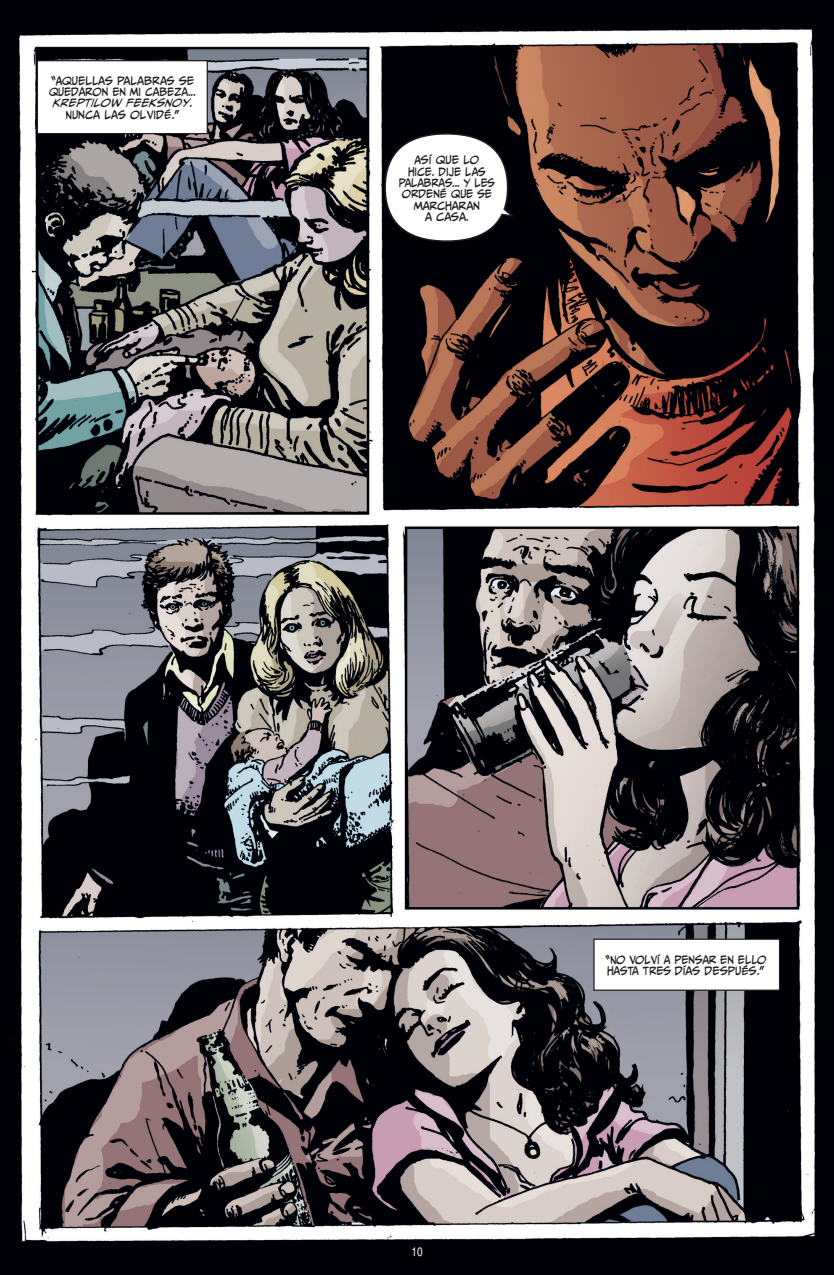
<style>
.page{position:relative;width:834px;height:1275px;background:#fff}
.page>*{position:absolute;margin:0;border:0;box-sizing:border-box;transform-origin:0 0}
.t1{font:condensed 12.25px "Helvetica";color:#fff}
.t2{font:10.5px/11.4px "CC Meanwhile";letter-spacing:-.01em;color:#231f20}
.t3{font:10.5px/11.4px "CC Meanwhile";letter-spacing:-.01em;color:#231f20;scale:.96 1}
.t4{font:italic 10.5px/11.4px "CC Meanwhile";color:#231f20;text-align:center}
.t5{font:10.5px/11.4px "CC Meanwhile";letter-spacing:-.01em;color:#231f20;scale:.94 1}
.s1{font-style:normal}
</style>
<div class="page">
<img style="left:0;top:0;width:833px;height:1275px">
<svg style="left:385px;top:134px;width:123px;height:107px"></svg>
<svg style="left:496px;top:186px;width:18px;height:31px"></svg>
<div style="left:386px;top:135px;width:120px;height:105px;background:#fff;border-radius:50%"></div>
<div style="left:37px;top:61px;width:170px;height:73px;background:#fff"></div>
<div style="left:37px;top:60px;width:171px;height:74px;border:1px solid #231f20"></div>
<div style="left:594px;top:939px;width:185px;height:51px;background:#fff"></div>
<div style="left:593px;top:939px;width:187px;height:52px;border:1px solid #231f20"></div>
<p class="t2" style="left:49px;top:75px;width:148px">“AQUELLAS PALABRAS SE<br>QUEDARON EN MI CABEZA...</p>
<p class="t4" style="left:53px;top:98px;width:141px">KREPTILOW FEEKSNOY<span class="s1">.<br>NUNCA LAS OLVIDÉ.”</span></p>
<p class="t2" style="left:414px;top:154px;width:66px">ASÍ QUE LO</p>
<p class="t3" style="left:408px;top:166px;width:82px">HICE. DIJE LAS</p>
<p class="t5" style="left:399px;top:177px;width:104px">PALABRAS... Y LES<br>ORDENÉ QUE SE</p>
<p class="t2" style="left:413px;top:200px;width:68px">MARCHARAN</p>
<p class="t2" style="left:425px;top:211px;width:45px">A CASA.</p>
<p class="t1" style="left:411px;top:1244px;width:13px">10</p>
<p class="t3" style="left:605px;top:954px;width:169px">“NO VOLVÍ A PENSAR EN ELLO<br>HASTA TRES DÍAS DESPUÉS.”</p>
</div>
